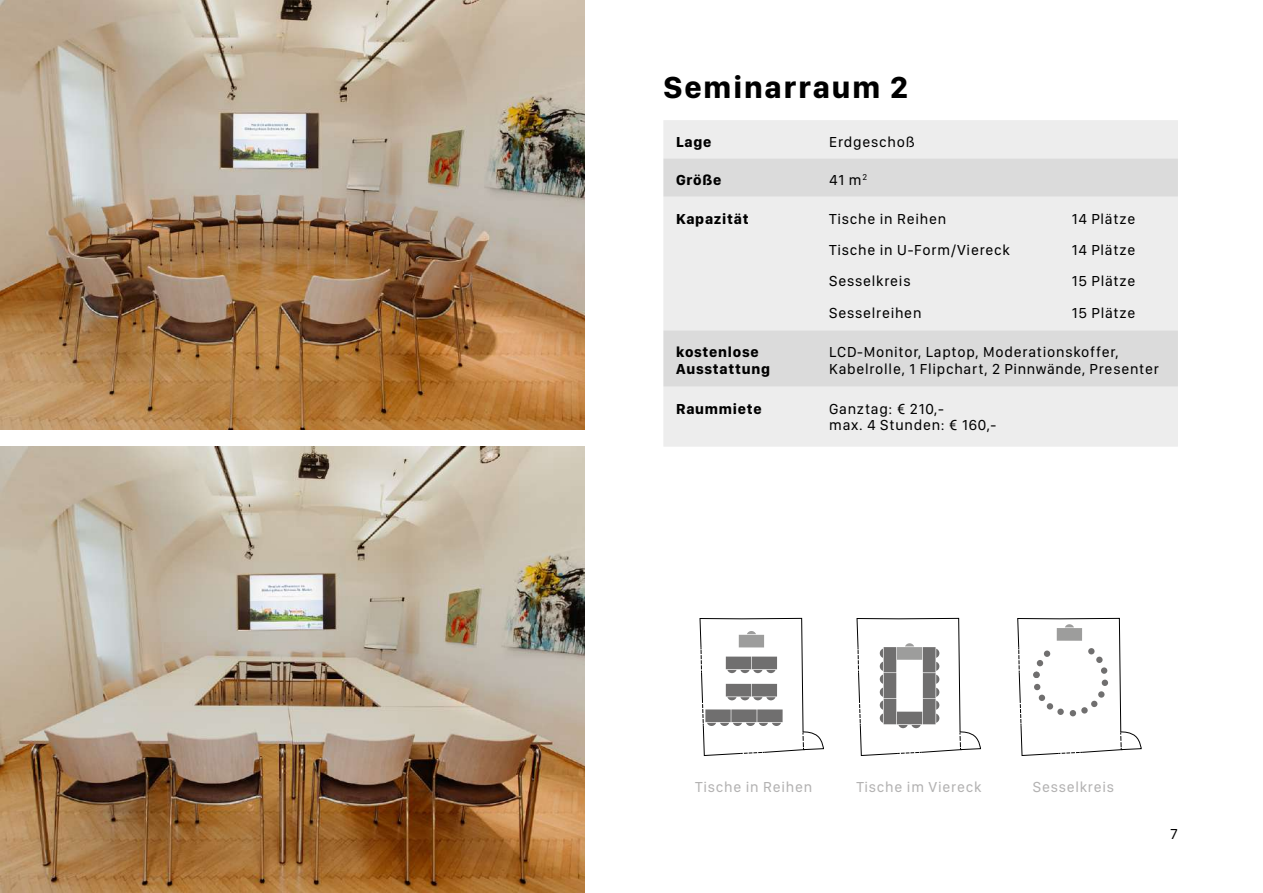
<style>
.page{position:relative;width:1263px;height:893px;background:#fff}
.page>*{position:absolute;margin:0;border:0;box-sizing:border-box;transform-origin:0 0}
.t1{font:700 31.5px "SF Compact Display";letter-spacing:.06em;color:#000}
.t2{font:15px/16.5px "SF Compact Display";letter-spacing:.05em;color:#000}
.t3{font:700 15px/16.5px "SF Compact Display";letter-spacing:.05em;color:#000}
.t4{font:15px "SF Compact Display";letter-spacing:.05em;color:#b3b2b2}
</style>
<div class="page">
<img style="left:0;top:446px;width:585px;height:447px">
<img style="left:0;top:0;width:585px;height:429px">
<div style="left:663px;top:120px;width:515px;height:327px;background:#ededed"></div>
<svg style="left:663px;top:158px;width:515px;height:229px;background:#e5e5e5"></svg>
<svg style="left:699px;top:618px;width:125px;height:138px"></svg>
<svg style="left:856px;top:618px;width:125px;height:138px"></svg>
<svg style="left:1017px;top:618px;width:125px;height:138px"></svg>
<svg style="left:1038px;top:694px;width:7px;height:7px"></svg>
<div style="left:1046px;top:703px;width:7px;height:7px;background:#706f6f;border-radius:50%"></div>
<div style="left:1057px;top:708px;width:7px;height:7px;background:#706f6f;border-radius:50%"></div>
<div style="left:1069px;top:710px;width:7px;height:7px;background:#706f6f;border-radius:50%"></div>
<div style="left:1081px;top:707px;width:7px;height:7px;background:#706f6f;border-radius:50%"></div>
<div style="left:1091px;top:700px;width:7px;height:7px;background:#706f6f;border-radius:50%"></div>
<div style="left:1098px;top:691px;width:7px;height:7px;background:#706f6f;border-radius:50%"></div>
<div style="left:1101px;top:679px;width:7px;height:7px;background:#706f6f;border-radius:50%"></div>
<div style="left:1101px;top:667px;width:6px;height:7px;background:#706f6f;border-radius:50%"></div>
<div style="left:1096px;top:656px;width:7px;height:7px;background:#706f6f;border-radius:50%"></div>
<div style="left:1088px;top:648px;width:7px;height:7px;background:#706f6f;border-radius:50%"></div>
<div style="left:1044px;top:650px;width:6px;height:7px;background:#706f6f;border-radius:50%"></div>
<div style="left:1036px;top:660px;width:7px;height:6px;background:#706f6f;border-radius:50%"></div>
<div style="left:1033px;top:671px;width:7px;height:7px;background:#706f6f;border-radius:50%"></div>
<h1 class="t1" style="left:663px;top:69px;width:246px">Seminarraum 2</h1>
<p class="t3" style="left:676px;top:134px;width:37px">Lage</p>
<p class="t2" style="left:829px;top:134px;width:87px">Erdgeschoß</p>
<p class="t3" style="left:676px;top:172px;width:47px">Größe</p>
<p class="t2" style="left:829px;top:172px;width:39px">41 m<sup>2</sup></p>
<p class="t3" style="left:676px;top:210px;width:74px">Kapazität</p>
<p class="t2" style="left:829px;top:210px;width:118px">Tische in Reihen</p>
<p class="t2" style="left:1072px;top:210px;width:65px">14 Plätze</p>
<p class="t2" style="left:829px;top:242px;width:182px">Tische in U-Form/Viereck</p>
<p class="t2" style="left:1072px;top:242px;width:65px">14 Plätze</p>
<p class="t2" style="left:829px;top:273px;width:83px">Sesselkreis</p>
<p class="t2" style="left:1072px;top:273px;width:65px">15 Plätze</p>
<p class="t2" style="left:829px;top:304px;width:94px">Sesselreihen</p>
<p class="t2" style="left:1072px;top:304px;width:65px">15 Plätze</p>
<p class="t3" style="left:676px;top:344px;width:95px">kostenlose<br>Ausstattung</p>
<p class="t2" style="left:829px;top:344px;width:331px">LCD-Monitor, Laptop, Moderationskoffer,<br>Kabelrolle, 1 Flipchart, 2 Pinnwände, Presenter</p>
<p class="t3" style="left:676px;top:400px;width:87px">Raummiete</p>
<p class="t2" style="left:829px;top:400px;width:169px">Ganztag: € 210,-<br>max. 4 Stunden: € 160,-</p>
<p class="t4" style="left:695px;top:778px;width:118px">Tische in Reihen</p>
<p class="t4" style="left:856px;top:778px;width:126px">Tische im Viereck</p>
<p class="t4" style="left:1033px;top:778px;width:83px">Sesselkreis</p>
<p class="t2" style="left:1170px;top:826px;width:9px">7</p>
</div>
